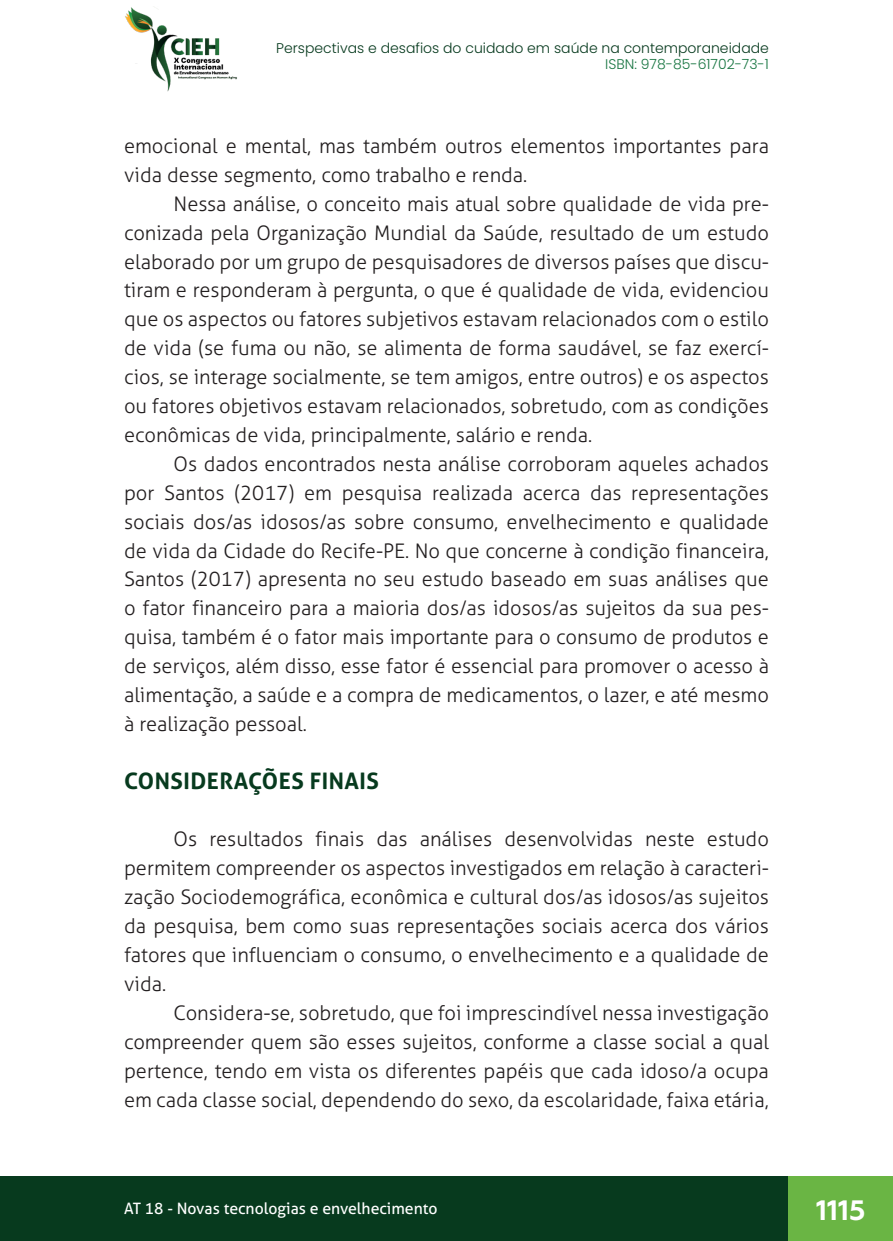
<style>
.page{position:relative;width:893px;height:1241px;background:#fff}
.page>*{position:absolute;margin:0;border:0;box-sizing:border-box;transform-origin:0 0}
.t1{font:700 28px "Geometria";color:#fff}
._9_SUBTÍTULO{font:700 22.75px "Aller";letter-spacing:.02em;color:#073a1e}
._8_CORPO{font:300 20.12px/28.9px "Aller";color:#231f20;text-align:justify}
.t2{font:15.75px "Aller";color:#fff}
.t3{font:300 14px "Poppins";color:#073a1e}
.t4{font:300 14px "Poppins";color:#177541}
</style>
<div class="page">
<div style="left:0;top:1176px;width:893px;height:64px;background:#073a1e"></div>
<div style="left:789px;top:1176px;width:104px;height:64px;background:#6ab544"></div>
<img style="left:125px;top:6px;width:112px;height:86px">
<p class="t3" style="left:276px;top:39px;width:494px">Perspectivas e desafios do cuidado em saúde na contemporaneidade</p>
<p class="t4" style="left:605px;top:56px;width:165px">ISBN: 978-85-61702-73-1</p>
<p class="_8_CORPO" style="left:124px;top:131px;width:646px">emocional e mental, mas também outros elementos importantes para vida desse segmento, como trabalho e renda.</p>
<p class="_8_CORPO" style="left:124px;top:189px;width:646px;text-indent:50px">Nessa análise, o conceito mais atual sobre qualidade de vida pre&shy;conizada pela Organização Mundial da Saúde, resultado de um estudo elaborado por um grupo de pesquisadores de diversos países que discu&shy;tiram e responderam à pergunta, o que é qualidade de vida, evidenciou que os aspectos ou fatores subjetivos estavam relacionados com o estilo de vida (se fuma ou não, se alimenta de forma saudável, se faz exercí&shy;cios, se interage socialmente, se tem amigos, entre outros) e os aspectos ou fatores objetivos estavam relacionados, sobretudo, com as condições econômicas de vida, principalmente, salário e renda.</p>
<p class="_8_CORPO" style="left:124px;top:449px;width:646px;text-indent:50px">Os dados encontrados nesta análise corroboram aqueles achados por Santos (2017) em pesquisa realizada acerca das representações sociais dos/as idosos/as sobre consumo, envelhecimento e qualidade de vida da Cidade do Recife-PE. No que concerne à condição financeira, Santos (2017) apresenta no seu estudo baseado em suas análises que o fator financeiro para a maioria dos/as idosos/as sujeitos da sua pes&shy;quisa, também é o fator mais importante para o consumo de produtos e de serviços, além disso, esse fator é essencial para promover o acesso à alimentação, a saúde e a compra de medicamentos, o lazer, e até mesmo à realização pessoal.</p>
<p class="_9_SUBTÍTULO" style="left:124px;top:766px;width:256px">CONSIDERAÇÕES FINAIS</p>
<p class="_8_CORPO" style="left:124px;top:824px;width:646px;text-indent:50px">Os resultados finais das análises desenvolvidas neste estudo permitem compreender os aspectos investigados em relação à caracteri&shy;zação Sociodemográfica, econômica e cultural dos/as idosos/as sujeitos da pesquisa, bem como suas representações sociais acerca dos vários fatores que influenciam o consumo, o envelhecimento e a qualidade de vida.</p>
<p class="_8_CORPO" style="left:124px;top:997px;width:646px;text-indent:50px">Considera-se, sobretudo, que foi imprescindível nessa investigação compreender quem são esses sujeitos, conforme a classe social a qual pertence, tendo em vista os diferentes papéis que cada idoso/a ocupa em cada classe social, dependendo do sexo, da escolaridade, faixa etária,</p>
<p class="t2" style="left:124px;top:1198px;width:315px">AT 18 - Novas tecnologias e envelhecimento</p>
<h1 class="t1" style="left:816px;top:1192px;width:51px">1115</h1>
</div>
